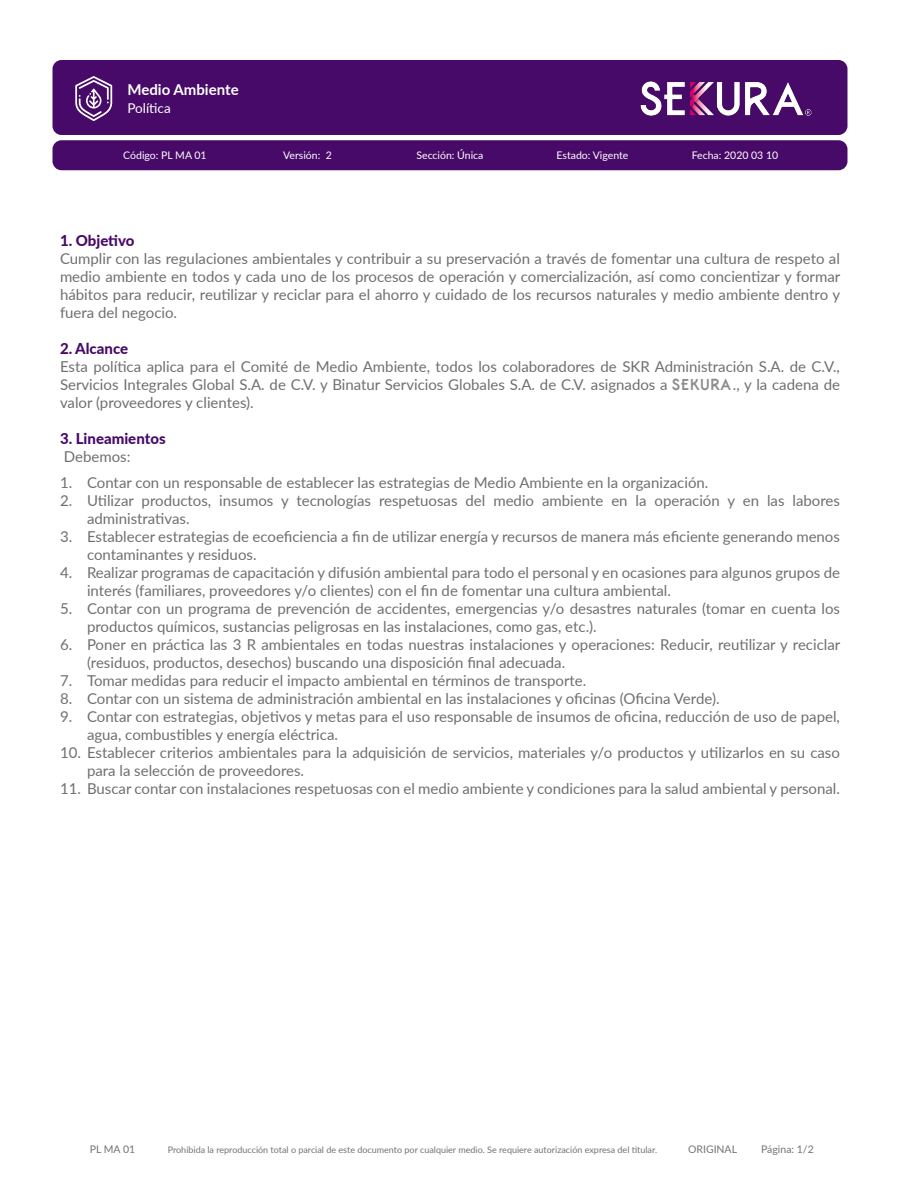
<style>
.page{position:relative;width:900px;height:1200px;background:#fff}
.page>*{position:absolute;margin:0;border:0;box-sizing:border-box;transform-origin:0 0}
.t1{font:15px/18px "Lato";color:#6f6f6f}
.t2{font:800 15px "Lato";color:#470a68}
.t3{font:700 15px "Lato";color:#fff}
.t4{font:13.5px "Lato";color:#fff}
.t5{font:10.5px "Lato";color:#fff}
.t6{font:10.5px "Lato";color:#74736f}
.t7{font:9px "Lato";color:#74736f}
.s1{font-family:"Belgrad";font-weight:700;color:#8c8c8c}
</style>
<div class="page">
<div style="left:52px;top:60px;width:796px;height:75px;background:#470a68;border-radius:9px"></div>
<div style="left:52px;top:140px;width:796px;height:30px;background:#470a68;border-radius:9px"></div>
<img style="left:640px;top:81px;width:172px;height:35px">
<svg style="left:75px;top:76px;width:37px;height:45px"></svg>
<p class="t3" style="left:128px;top:78px;width:113px">Medio Ambiente</p>
<p class="t4" style="left:128px;top:98px;width:45px">Política</p>
<p class="t5" style="left:123px;top:148px;width:85px">Código: PL MA 01</p>
<p class="t5" style="left:283px;top:148px;width:50px">Versión: 2</p>
<p class="t5" style="left:417px;top:148px;width:68px">Sección: Única</p>
<p class="t5" style="left:557px;top:148px;width:73px">Estado: Vigente</p>
<p class="t5" style="left:692px;top:148px;width:88px">Fecha: 2020 03 10</p>
<p class="t2" style="left:60px;top:229px;width:76px">1. Objetivo</p>
<p class="t1" style="left:60px;top:249px;width:782px;text-align:justify">Cumplir con las regulaciones ambientales y contribuir a su preservación a través de fomentar una cultura de respeto al medio ambiente en todos y cada uno de los procesos de operación y comercialización, así como concientizar y formar hábitos para reducir, reutilizar y reciclar para el ahorro y cuidado de los recursos naturales y medio ambiente dentro y fuera del negocio.</p>
<p class="t2" style="left:60px;top:337px;width:70px">2. Alcance</p>
<p class="t1" style="left:60px;top:357px;width:781px;text-align:justify">Esta política aplica para el Comité de Medio Ambiente, todos los colaboradores de SKR Administración S.A. de C.V., Servicios Integrales Global S.A. de C.V. y Binatur Servicios Globales S.A. de C.V. asignados a <span class="s1">SEKURA</span>., y la cadena de valor (proveedores y clientes).</p>
<p class="t2" style="left:60px;top:427px;width:107px">3. Lineamientos</p>
<p class="t1" style="left:64px;top:447px;width:68px">Debemos:</p>
<p class="t1" style="left:60px;top:472px;width:650px">1. Contar con un responsable de establecer las estrategias de Medio Ambiente en la organización.</p>
<p class="t1" style="left:87px;top:490px;width:755px;text-indent:-27px">2. Utilizar productos, insumos y tecnologías respetuosas del medio ambiente en la operación y en las labores administrativas.</p>
<p class="t1" style="left:87px;top:526px;width:754px;text-indent:-27px">3. Establecer estrategias de ecoeficiencia a fin de utilizar energía y recursos de manera más eficiente generando menos contaminantes y residuos.</p>
<p class="t1" style="left:87px;top:562px;width:755px;text-indent:-27px">4. Realizar programas de capacitación y difusión ambiental para todo el personal y en ocasiones para algunos grupos de interés (familiares, proveedores y/o clientes) con el fin de fomentar una cultura ambiental.</p>
<p class="t1" style="left:87px;top:598px;width:755px;text-indent:-27px">5. Contar con un programa de prevención de accidentes, emergencias y/o desastres naturales (tomar en cuenta los productos químicos, sustancias peligrosas en las instalaciones, como gas, etc.).</p>
<p class="t1" style="left:87px;top:634px;width:755px;text-indent:-27px">6. Poner en práctica las 3 R ambientales en todas nuestras instalaciones y operaciones: Reducir, reutilizar y reciclar (residuos, productos, desechos) buscando una disposición final adecuada.</p>
<p class="t1" style="left:60px;top:670px;width:528px">7. Tomar medidas para reducir el impacto ambiental en términos de transporte.</p>
<p class="t1" style="left:60px;top:688px;width:661px">8. Contar con un sistema de administración ambiental en las instalaciones y oficinas (Oficina Verde).</p>
<p class="t1" style="left:87px;top:706px;width:754px;text-indent:-27px">9. Contar con estrategias, objetivos y metas para el uso responsable de insumos de oficina, reducción de uso de papel, agua, combustibles y energía eléctrica.</p>
<p class="t1" style="left:87px;top:742px;width:754px;text-indent:-27px">10. Establecer criterios ambientales para la adquisición de servicios, materiales y/o productos y utilizarlos en su caso para la selección de proveedores.</p>
<p class="t1" style="left:60px;top:778px;width:781px">11. Buscar contar con instalaciones respetuosas con el medio ambiente y condiciones para la salud ambiental y personal.</p>
<p class="t6" style="left:90px;top:1142px;width:47px">PL MA 01</p>
<p class="t7" style="left:168px;top:1143px;width:491px">Prohibida la reproducción total o parcial de este documento por cualquier medio. Se requiere autorización expresa del titular.</p>
<p class="t6" style="left:688px;top:1142px;width:51px">ORIGINAL</p>
<p class="t6" style="left:761px;top:1142px;width:54px">Página: 1/2</p>
</div>
